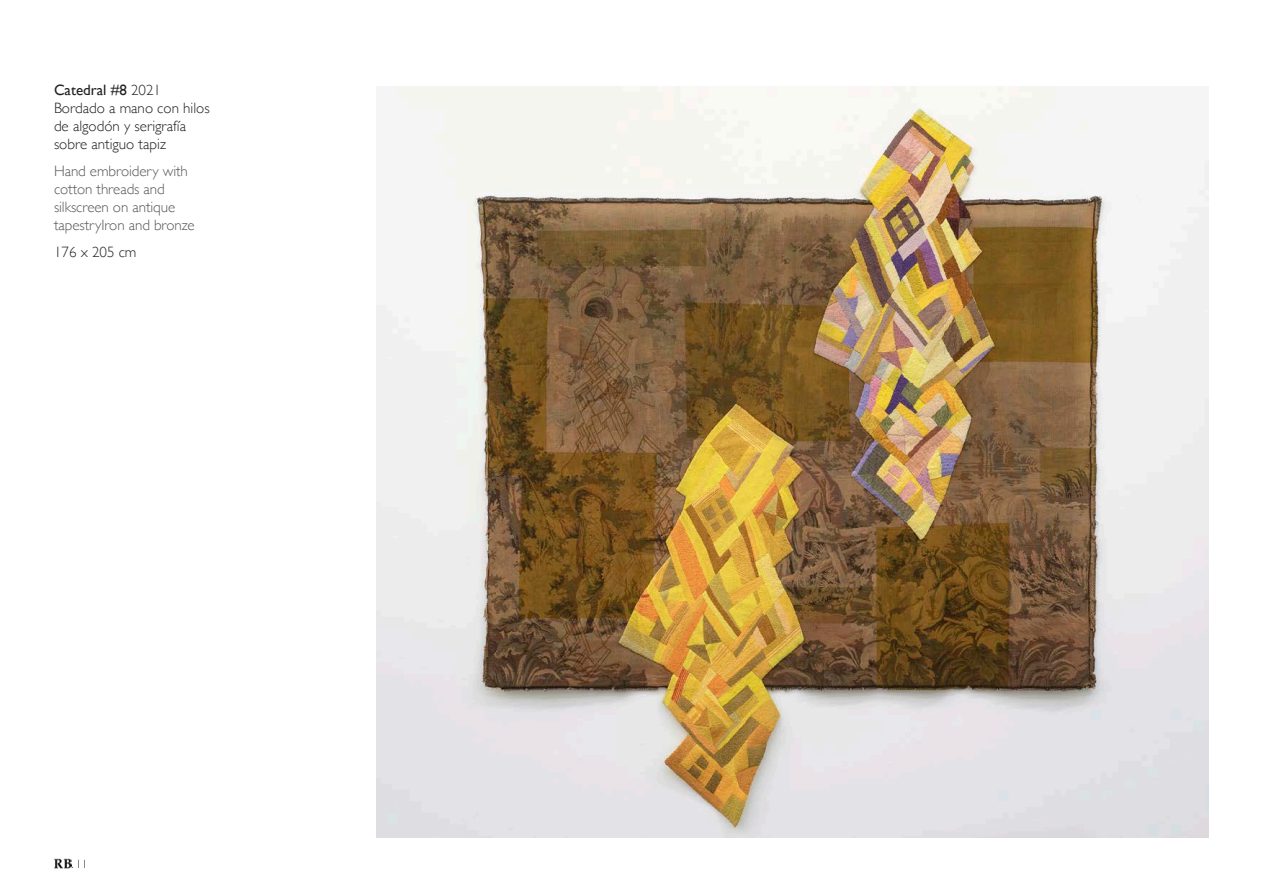
<style>
.page{position:relative;width:1263px;height:893px;background:#fff}
.page>*{position:absolute;margin:0;border:0;box-sizing:border-box;transform-origin:0 0}
.t1{font:300 15px/18px "Gill Sans";color:#231f20}
.t2{font:300 15px/18px "Gill Sans";letter-spacing:-.005em;color:#57585a}
.t3{font:300 12px "Gill Sans";color:#231f20}
.s1{font-weight:400}
</style>
<div class="page">
<img style="left:54px;top:859px;width:17px;height:10px">
<img style="left:376px;top:87px;width:833px;height:750px">
<p class="t1" style="left:54px;top:81px;width:157px"><span class="s1">Catedral #8</span> 2021<br>Bordado a mano con hilos de algodón y serigrafía sobre antiguo tapiz</p>
<p class="t2" style="left:54px;top:162px;width:142px">Hand embroidery with cotton threads and silkscreen on antique tapestryIron and bronze</p>
<p class="t1" style="left:54px;top:243px;width:84px">176 x 205 cm</p>
<p class="t3" style="left:71px;top:854px;width:18px">. 11</p>
</div>
